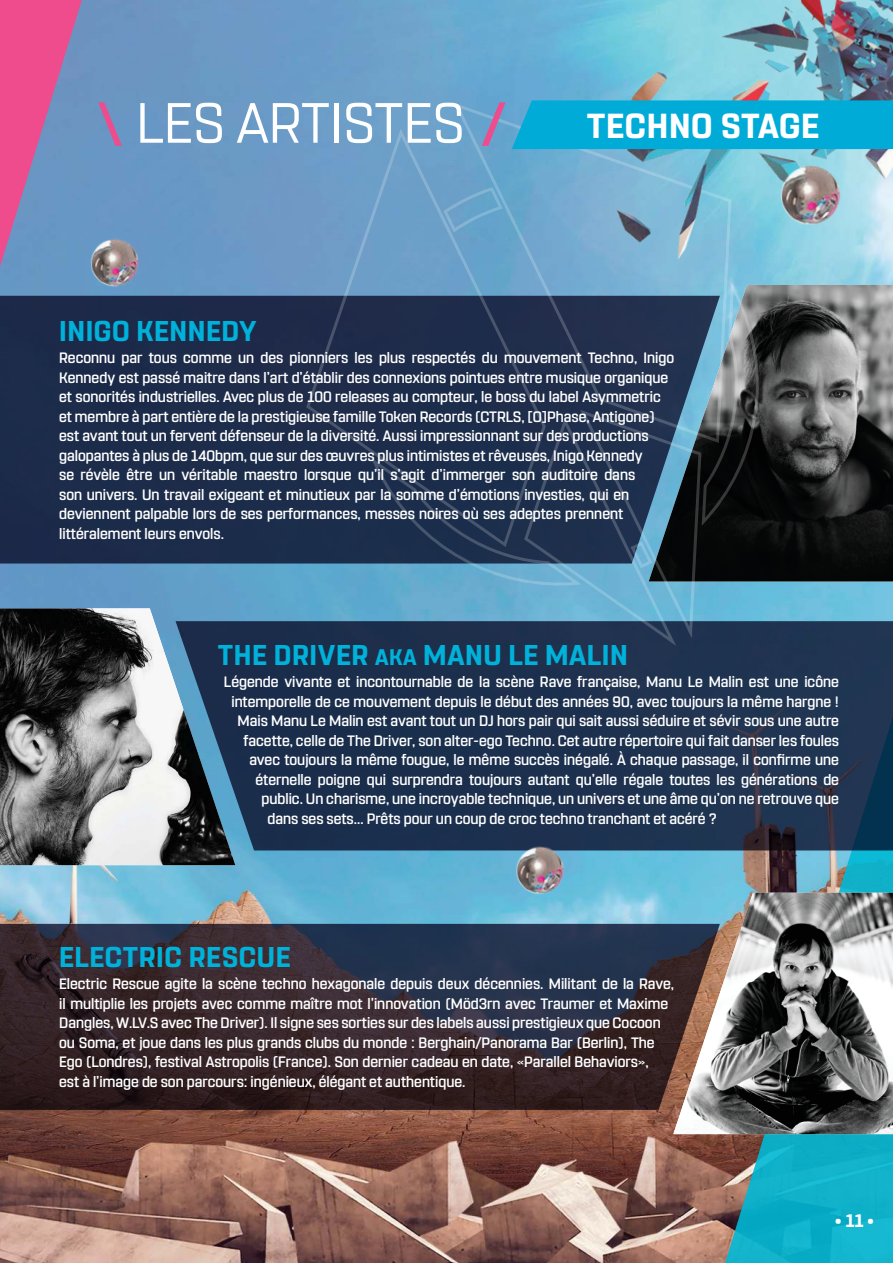
<style>
.page{position:relative;width:893px;height:1263px;background:#fff}
.page>*{position:absolute;margin:0;border:0;box-sizing:border-box;transform-origin:0 0}
.t1{font:56.4px "Rohn";letter-spacing:.01em;color:#fff}
.t2{font:700 34.65px "Rohn";letter-spacing:.02em;color:#fff}
.t3{font:700 28.5px "Rohn";letter-spacing:.02em;color:#00b1da}
.t4{font:700 18px "Rohn";color:#fff}
.t5{font:500 15px/19.5px "Rohn";color:#fff}
.s1{font-size:22.5px}
</style>
<div class="page">
<img style="left:0;top:0;width:893px;height:1263px">
<svg style="left:707px;top:850px;width:186px;height:413px;background:#369faf"></svg>
<svg style="left:0;top:0;width:82px;height:267px;background:#ad6fa6"></svg>
<div style="left:0;top:296px;width:368px;height:267px;background:#1c2c4a"></div>
<img style="left:774px;top:423px;width:119px;height:158px">
<svg style="left:0;top:924px;width:673px;height:186px;background:#302731"></svg>
<img style="left:673px;top:893px;width:220px;height:241px">
<div style="left:235px;top:621px;width:658px;height:229px;background:#1c304e"></div>
<img style="left:0;top:608px;width:235px;height:257px">
<svg style="left:304px;top:125px;width:147px;height:424px;background:#4d7094"></svg>
<svg style="left:451px;top:100px;width:113px;height:176px;background:#6ba5cc"></svg>
<svg style="left:368px;top:276px;width:406px;height:374px;background:#2e4964"></svg>
<img style="left:564px;top:0;width:329px;height:423px">
<img style="left:753px;top:149px;width:97px;height:102px">
<img style="left:493px;top:824px;width:78px;height:91px">
<img style="left:68px;top:216px;width:78px;height:92px">
<svg style="left:98px;top:102px;width:24px;height:44px"></svg>
<svg style="left:482px;top:102px;width:23px;height:44px"></svg>
<div style="left:512px;top:100px;width:381px;height:49px;background:#00acd7"></div>
<h1 class="t1" style="left:136px;top:91px;width:329px">LES ARTISTES</h1>
<h2 class="t2" style="left:587px;top:106px;width:234px">TECHNO STAGE</h2>
<h3 class="t3" style="left:59px;top:314px;width:199px">INIGO KENNEDY</h3>
<p class="t5" style="left:59px;top:348px;width:617px">Reconnu par tous comme un des pionniers les plus respectés du mouvement Techno, Inigo Kennedy est passé maitre dans l’art d’établir des connexions pointues entre musique organique et sonorités industrielles. Avec plus de 100 releases au compteur, le boss du label Asymmetric et membre à part entière de la prestigieuse famille Token Records (CTRLS, [O]Phase, Antigone) est avant tout un fervent défenseur de la diversité. Aussi impressionnant sur des productions galopantes à plus de 140bpm, que sur des œuvres plus intimistes et rêveuses, Inigo Kennedy<br>se révèle être un véritable maestro lorsque qu’il s’agit d’immerger son auditoire dans<br>son univers. Un travail exigeant et minutieux par la somme d’émotions investies, qui en deviennent palpable lors de ses performances, messes noires où ses adeptes prennent littéralement leurs envols.</p>
<h3 class="t3" style="left:218px;top:639px;width:411px">THE DRIVER <span class="s1">AKA</span> MANU LE MALIN</h3>
<p class="t5" style="left:224px;top:672px;width:616px">Légende vivante et incontournable de la scène Rave française, Manu Le Malin est une icône</p>
<p class="t5" style="left:231px;top:692px;width:609px">intemporelle de ce mouvement depuis le début des années 90, avec toujours la même hargne !</p>
<p class="t5" style="left:237px;top:711px;width:603px">Mais Manu Le Malin est avant tout un DJ hors pair qui sait aussi séduire et sévir sous une autre</p>
<p class="t5" style="left:243px;top:731px;width:597px">facette, celle de The Driver, son alter-ego Techno. Cet autre répertoire qui fait danser les foules</p>
<p class="t5" style="left:249px;top:750px;width:591px">avec toujours la même fougue, le même succès inégalé. À chaque passage, il conirme une</p>
<p class="t5" style="left:255px;top:770px;width:585px">éternelle poigne qui surprendra toujours autant qu’elle régale toutes les générations de</p>
<p class="t5" style="left:261px;top:789px;width:579px">public. Un charisme, une incroyable technique, un univers et une âme qu’on ne retrouve que</p>
<p class="t5" style="left:267px;top:809px;width:451px">dans ses sets… Prêts pour un coup de croc techno tranchant et acéré ?</p>
<h3 class="t3" style="left:59px;top:940px;width:233px">ELECTRIC RESCUE</h3>
<p class="t5" style="left:59px;top:974px;width:616px">Electric Rescue agite la scène techno hexagonale depuis deux décennies. Militant de la Rave, il multiplie les projets avec comme maître mot l’innovation (Möd3rn avec Traumer et Maxime Dangles, W.LV.S avec The Driver). Il signe ses sorties sur des labels aussi prestigieux que Cocoon ou Soma, et joue dans les plus grands clubs du monde : Berghain/Panorama Bar (Berlin), The Ego (Londres), festival Astropolis (France). Son dernier cadeau en date, «Parallel Behaviors»,<br>est à l’image de son parcours: ingénieux, élégant et authentique.</p>
<p class="t4" style="left:835px;top:1210px;width:41px">• 11 •</p>
</div>
